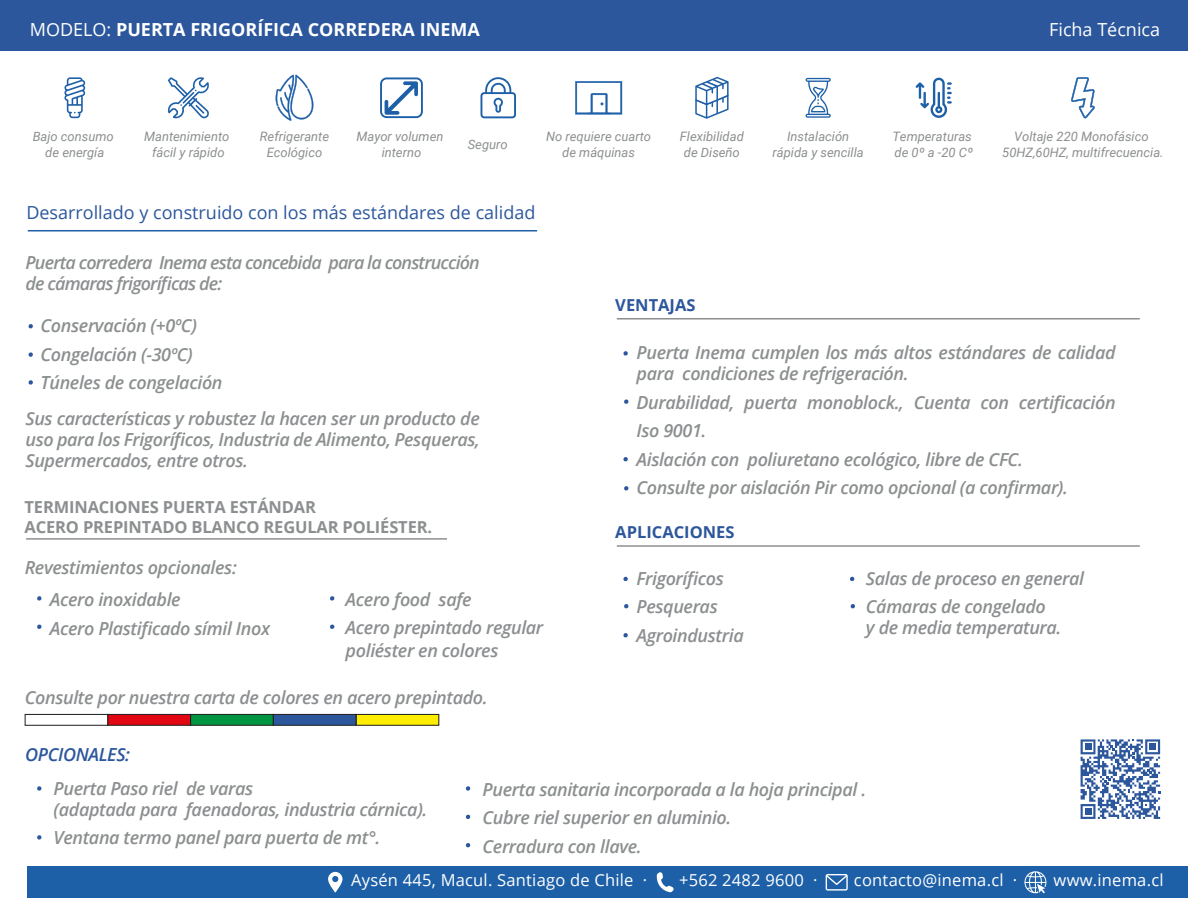
<style>
.page{position:relative;width:1188px;height:918px;background:#fff}
.page>*{position:absolute;margin:0;border:0;box-sizing:border-box;transform-origin:0 0}
.t1{font:italic 600 18px/28.5px "Open Sans";letter-spacing:-.02em;color:#8c8f90}
.t2{font:italic 600 18px/21px "Open Sans";letter-spacing:-.05em;color:#8c8f90}
.t3{font:18px "Open Sans";color:#2c579c}
.t4{font:700 18px "Open Sans";color:#fff}
.t5{font:18px "Open Sans";color:#fff}
.t6{font:italic 600 18px "Open Sans";letter-spacing:-.02em;color:#2c579c}
.t7{font:16.5px "Open Sans";letter-spacing:.015em;color:#fff}
.t8{font:700 16.5px/19.8px "Open Sans";letter-spacing:-.01em;color:#8c8f90}
.t9{font:700 16.5px "Open Sans";color:#2c579c}
.t10{font:italic 12.9px/15.6px "Roboto";color:#8c8f90;text-align:center}
.s1{font-weight:400}
</style>
<div class="page">
<svg style="left:29px;top:352px;width:4px;height:5px"></svg>
<svg style="left:29px;top:324px;width:4px;height:4px"></svg>
<svg style="left:29px;top:380px;width:4px;height:5px"></svg>
<hr style="left:617px;top:318px;width:523px;height:2px;background:#8c8f90">
<svg style="left:623px;top:351px;width:5px;height:5px"></svg>
<svg style="left:623px;top:457px;width:5px;height:4px"></svg>
<svg style="left:624px;top:399px;width:4px;height:5px"></svg>
<svg style="left:624px;top:486px;width:4px;height:5px"></svg>
<hr style="left:617px;top:545px;width:523px;height:2px;background:#8c8f90">
<svg style="left:623px;top:577px;width:5px;height:4px"></svg>
<svg style="left:623px;top:633px;width:5px;height:4px"></svg>
<svg style="left:624px;top:604px;width:4px;height:4px"></svg>
<svg style="left:850px;top:577px;width:4px;height:4px"></svg>
<svg style="left:851px;top:604px;width:4px;height:4px"></svg>
<div style="left:0;top:0;width:1188px;height:50px;background:#2c579c"></div>
<div style="left:27px;top:866px;width:1161px;height:31px;background:#1e60a8"></div>
<svg style="left:1024px;top:871px;width:23px;height:23px"></svg>
<svg style="left:328px;top:872px;width:15px;height:21px"></svg>
<svg style="left:656px;top:872px;width:18px;height:20px"></svg>
<svg style="left:826px;top:874px;width:22px;height:17px"></svg>
<svg style="left:1081px;top:739px;width:79px;height:80px"></svg>
<svg style="left:168px;top:77px;width:41px;height:41px"></svg>
<svg style="left:275px;top:75px;width:39px;height:46px"></svg>
<svg style="left:481px;top:77px;width:35px;height:41px"></svg>
<svg style="left:380px;top:77px;width:43px;height:41px"></svg>
<svg style="left:575px;top:81px;width:47px;height:33px"></svg>
<svg style="left:695px;top:77px;width:34px;height:42px"></svg>
<svg style="left:805px;top:78px;width:26px;height:40px"></svg>
<svg style="left:1071px;top:77px;width:24px;height:41px"></svg>
<svg style="left:915px;top:78px;width:37px;height:40px"></svg>
<svg style="left:64px;top:77px;width:22px;height:41px"></svg>
<hr style="left:28px;top:230px;width:509px;height:1px;background:#1e60a8">
<div style="left:25px;top:714px;width:83px;height:11px;border:1px solid #1d1d1b"></div>
<div style="left:108px;top:714px;width:83px;height:11px;background:#e30613;border:1px solid #1d1d1b"></div>
<div style="left:356px;top:714px;width:83px;height:11px;background:#ffed00;border:1px solid #1d1d1b"></div>
<div style="left:190px;top:714px;width:84px;height:11px;background:#009641;border:1px solid #1d1d1b"></div>
<div style="left:273px;top:714px;width:83px;height:11px;background:#2c579c;border:1px solid #1d1d1b"></div>
<svg style="left:37px;top:835px;width:4px;height:5px"></svg>
<svg style="left:37px;top:786px;width:4px;height:5px"></svg>
<svg style="left:466px;top:815px;width:4px;height:4px"></svg>
<svg style="left:466px;top:786px;width:4px;height:5px"></svg>
<svg style="left:466px;top:843px;width:4px;height:4px"></svg>
<hr style="left:26px;top:538px;width:421px;height:2px;background:#8c8f90">
<svg style="left:37px;top:625px;width:4px;height:4px"></svg>
<svg style="left:37px;top:596px;width:4px;height:5px"></svg>
<svg style="left:330px;top:625px;width:4px;height:4px"></svg>
<svg style="left:330px;top:596px;width:4px;height:5px"></svg>
<p class="t4" style="left:30px;top:17px;width:452px"><span class="s1">MODELO:</span> PUERTA FRIGORÍFICA CORREDERA INEMA</p>
<p class="t5" style="left:1049px;top:17px;width:112px">Ficha Técnica</p>
<p class="t10" style="left:33px;top:128px;width:83px">Bajo consumo de energía</p>
<p class="t10" style="left:144px;top:128px;width:87px">Mantenimiento fácil y rápido</p>
<p class="t10" style="left:260px;top:128px;width:71px">Refrigerante<br>Ecológico</p>
<p class="t10" style="left:468px;top:136px;width:41px">Seguro</p>
<p class="t10" style="left:356px;top:128px;width:89px">Mayor volumen interno</p>
<p class="t10" style="left:546px;top:128px;width:107px">No requiere cuarto de máquinas</p>
<p class="t10" style="left:680px;top:128px;width:65px">Flexibilidad de Diseño</p>
<p class="t10" style="left:773px;top:128px;width:93px">Instalación rápida y sencilla</p>
<p class="t10" style="left:1002px;top:128px;width:163px">Voltaje 220 Monofásico<br>50HZ,60HZ, multifrecuencia.</p>
<p class="t10" style="left:892px;top:128px;width:82px;text-align:left">Temperaturas de 0º a -20 Cº</p>
<p class="t3" style="left:26px;top:200px;width:511px">Desarrollado y construido con los más estándares de calidad</p>
<p class="t2" style="left:26px;top:251px;width:456px">Puerta corredera Inema esta concebida para la construcción de cámaras frigoríficas de:</p>
<p class="t1" style="left:41px;top:311px;width:184px">Conservación (+0ºC)<br>Congelación (-30ºC)<br>Túneles de congelación</p>
<p class="t1" style="left:26px;top:407px;width:456px;line-height:21px;text-align:justify">Sus características y robustez la hacen ser un producto de uso para los Frigoríficos, Industria de Alimento, Pesqueras, Supermercados, entre otros.</p>
<p class="t8" style="left:25px;top:497px;width:409px">TERMINACIONES PUERTA ESTÁNDAR<br>ACERO PREPINTADO BLANCO REGULAR POLIÉSTER.</p>
<p class="t1" style="left:25px;top:553px;width:214px">Revestimientos opcionales:</p>
<p class="t1" style="left:50px;top:585px;width:222px">Acero inoxidable<br>Acero Plastificado símil Inox</p>
<p class="t1" style="left:346px;top:585px;width:199px">Acero food safe<br>Acero prepintado regular</p>
<p class="t1" style="left:346px;top:636px;width:154px">poliéster en colores</p>
<p class="t1" style="left:25px;top:683px;width:464px">Consulte por nuestra carta de colores en acero prepintado.</p>
<p class="t6" style="left:25px;top:742px;width:107px">OPCIONALES:</p>
<p class="t9" style="left:615px;top:293px;width:82px">VENTAJAS</p>
<p class="t1" style="left:637px;top:342px;width:481px;line-height:21px">Puerta Inema cumplen los más altos estándares de calidad para condiciones de refrigeración.</p>
<p class="t1" style="left:637px;top:388px;width:481px">Durabilidad, puerta monoblock., Cuenta con certificación Iso 9001.<br>Aislación con poliuretano ecológico, libre de CFC.<br>Consulte por aislación Pir como opcional (a confirmar).</p>
<p class="t9" style="left:615px;top:520px;width:121px">APLICACIONES</p>
<p class="t1" style="left:637px;top:564px;width:109px">Frigoríficos<br>Pesqueras<br>Agroindustria</p>
<p class="t1" style="left:866px;top:564px;width:220px">Salas de proceso en general<br>Cámaras de congelado</p>
<p class="t1" style="left:866px;top:613px;width:197px">y de media temperatura.</p>
<p class="t1" style="left:54px;top:778px;width:375px;line-height:21px">Puerta Paso riel de varas<br>(adaptada para faenadoras, industria cárnica).</p>
<p class="t1" style="left:54px;top:823px;width:328px">Ventana termo panel para puerta de mt°.</p>
<p class="t1" style="left:483px;top:775px;width:385px">Puerta sanitaria incorporada a la hoja principal .<br>Cubre riel superior en aluminio.<br>Cerradura con llave.</p>
<p class="t7" style="left:351px;top:869px;width:298px">Aysén 445, Macul. Santiago de Chile ·</p>
<p class="t7" style="left:679px;top:869px;width:140px">+562 2482 9600 ·</p>
<p class="t7" style="left:854px;top:869px;width:165px">contacto@inema.cl ·</p>
<p class="t7" style="left:1054px;top:869px;width:111px">www.inema.cl</p>
</div>
